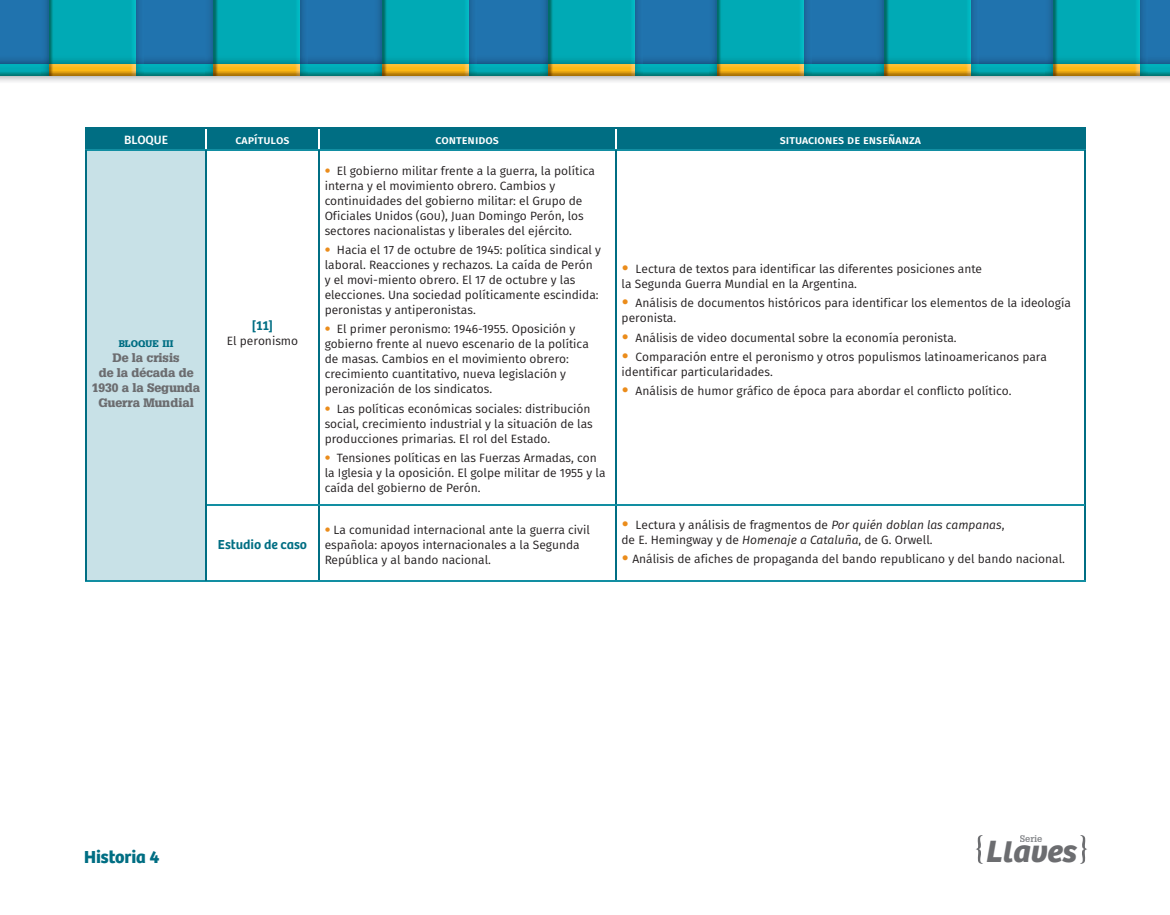
<style>
.page{position:relative;width:1170px;height:915px;background:#fff}
.page>*{position:absolute;margin:0;border:0;box-sizing:border-box;transform-origin:0 0}
.t1{font:italic 700 31.95px "Bree";color:#6c6d70}
.t2{font:700 18px "Bree";color:#006e83}
.t3{font:600 13.5px "Bree";color:#006e83}
.t4{font:12px/15px "Fira Sans";color:#231f20}
.t5{font:900 12px/15px "Glypha LT Std";color:#6c6d70;text-align:center}
.t6{font:500 12px "Fira Sans";color:#fff}
.t7{font:900 9.45px "Glypha LT Std";color:#006e83}
.t8{font:700 9.3px "Glypha LT Std";color:#888a8d}
.s1{font-weight:700;font-size:24px;color:#eb8c1b}
.s2{font-size:24px;color:#eb8c1b}
.s3{font-style:italic}
.s4{font-size:29.7px}
</style>
<div class="page">
<svg style="left:976px;top:835px;width:7px;height:29px"></svg>
<svg style="left:1080px;top:835px;width:7px;height:29px"></svg>
<div style="left:86px;top:150px;width:120px;height:430px;background:#c8e1e7"></div>
<svg style="left:207px;top:150px;width:877px;height:430px"></svg>
<hr style="left:85px;top:580px;width:121px;height:1px;background:#128ea2">
<hr style="left:85px;top:128px;width:121px;height:1px;background:#006e83">
<hr style="left:85px;top:129px;width:2px;height:20px;background:#006e83">
<hr style="left:318px;top:150px;width:1px;height:354px;background:#006e83">
<hr style="left:615px;top:150px;width:1px;height:354px;background:#006e83">
<hr style="left:1084px;top:150px;width:1px;height:354px;background:#006e83">
<hr style="left:318px;top:505px;width:1px;height:75px;background:#006e83">
<hr style="left:615px;top:505px;width:1px;height:75px;background:#006e83">
<hr style="left:1084px;top:504px;width:1px;height:76px;background:#006e83">
<hr style="left:207px;top:504px;width:111px;height:1px;background:#128ea2">
<hr style="left:318px;top:504px;width:297px;height:1px;background:#128ea2">
<hr style="left:615px;top:504px;width:469px;height:1px;background:#128ea2">
<hr style="left:206px;top:580px;width:112px;height:1px;background:#128ea2">
<hr style="left:318px;top:580px;width:297px;height:1px;background:#128ea2">
<hr style="left:615px;top:580px;width:470px;height:1px;background:#128ea2">
<hr style="left:85px;top:149px;width:121px;height:1px;background:#128ea2">
<hr style="left:85px;top:150px;width:2px;height:354px;background:#006e83">
<hr style="left:205px;top:150px;width:2px;height:354px;background:#006e83">
<hr style="left:85px;top:504px;width:2px;height:76px;background:#006e83">
<hr style="left:205px;top:504px;width:2px;height:76px;background:#006e83">
<div style="left:87px;top:128px;width:998px;height:22px;background:#006e83"></div>
<img style="left:0;top:0;width:1169px;height:82px">
<img style="left:1146px;top:56px;width:23px;height:19px">
<img style="left:978px;top:56px;width:67px;height:19px">
<img style="left:811px;top:56px;width:65px;height:19px">
<img style="left:642px;top:56px;width:67px;height:19px">
<img style="left:476px;top:56px;width:64px;height:19px">
<img style="left:307px;top:56px;width:67px;height:19px">
<img style="left:143px;top:56px;width:63px;height:19px">
<img style="left:0;top:56px;width:41px;height:8px">
<img style="left:1053px;top:56px;width:85px;height:19px">
<img style="left:717px;top:56px;width:86px;height:19px">
<img style="left:382px;top:56px;width:86px;height:19px">
<img style="left:884px;top:56px;width:86px;height:19px">
<img style="left:548px;top:56px;width:86px;height:19px">
<img style="left:214px;top:56px;width:85px;height:19px">
<img style="left:50px;top:56px;width:85px;height:19px">
<img style="left:0;top:64px;width:41px;height:11px">
<svg style="left:1045px;top:56px;width:8px;height:19px"></svg>
<svg style="left:1138px;top:56px;width:8px;height:19px"></svg>
<svg style="left:709px;top:56px;width:8px;height:19px"></svg>
<svg style="left:803px;top:56px;width:8px;height:19px"></svg>
<svg style="left:374px;top:56px;width:8px;height:19px"></svg>
<svg style="left:468px;top:56px;width:8px;height:19px"></svg>
<svg style="left:876px;top:56px;width:8px;height:19px"></svg>
<svg style="left:970px;top:56px;width:8px;height:19px"></svg>
<svg style="left:540px;top:56px;width:8px;height:19px"></svg>
<svg style="left:634px;top:56px;width:8px;height:19px"></svg>
<svg style="left:206px;top:56px;width:8px;height:19px"></svg>
<svg style="left:299px;top:56px;width:8px;height:19px"></svg>
<svg style="left:41px;top:56px;width:9px;height:19px"></svg>
<svg style="left:135px;top:56px;width:8px;height:19px"></svg>
<p class="t6" style="left:124px;top:131px;width:46px">BLOQUE</p>
<p class="t6" style="left:235px;top:131px;width:55px">capítulos</p>
<p class="t6" style="left:435px;top:131px;width:65px">contenidos</p>
<p class="t6" style="left:779px;top:131px;width:142px">situaciones de enseñanza</p>
<p class="t7" style="left:119px;top:338px;width:56px">BLOQUE III</p>
<p class="t5" style="left:92px;top:350px;width:110px">De la crisis<br>de la década de<br>1930 a la Segunda<br>Guerra Mundial</p>
<p class="t3" style="left:252px;top:317px;width:23px">[11]</p>
<p class="t4" style="left:227px;top:333px;width:73px">El peronismo</p>
<p class="t3" style="left:218px;top:536px;width:91px">Estudio de caso</p>
<p class="t4" style="left:324px;top:164px;width:272px"><span class="s1">·</span> El gobierno militar frente a la guerra, la política interna y el movimiento obrero. Cambios y continuidades del gobierno militar: el Grupo de Oficiales Unidos (gou), Juan Domingo Perón, los sectores nacionalistas y liberales del ejército.</p>
<p class="t4" style="left:324px;top:243px;width:278px"><span class="s1">·</span> Hacia el 17 de octubre de 1945: política sindical y laboral. Reacciones y rechazos. La caída de Perón y el movi-miento obrero. El 17 de octubre y las elecciones. Una sociedad políticamente escindida: peronistas y antiperonistas.</p>
<p class="t4" style="left:324px;top:322px;width:266px"><span class="s1">·</span> El primer peronismo: 1946-1955. Oposición y gobierno frente al nuevo escenario de la política de masas. Cambios en el movimiento obrero: crecimiento cuantitativo, nueva legislación y peronización de los sindicatos.</p>
<p class="t4" style="left:324px;top:402px;width:270px"><span class="s1">·</span> Las políticas económicas sociales: distribución social, crecimiento industrial y la situación de las producciones primarias. El rol del Estado.</p>
<p class="t4" style="left:324px;top:451px;width:282px"><span class="s1">·</span> Tensiones políticas en las Fuerzas Armadas, con la Iglesia y la oposición. El golpe militar de 1955 y la caída del gobierno de Perón.</p>
<p class="t4" style="left:621px;top:262px;width:362px"><span class="s2">•</span> Lectura de textos para identificar las diferentes posiciones ante la Segunda Guerra Mundial en la Argentina.</p>
<p class="t4" style="left:621px;top:296px;width:451px"><span class="s2">•</span> Análisis de documentos históricos para identificar los elementos de la ideología peronista.</p>
<p class="t4" style="left:621px;top:331px;width:336px"><span class="s2">•</span> Análisis de video documental sobre la economía peronista.</p>
<p class="t4" style="left:621px;top:350px;width:426px"><span class="s2">•</span> Comparación entre el peronismo y otros populismos latinoamericanos para identificar particularidades.</p>
<p class="t4" style="left:621px;top:384px;width:391px"><span class="s2">•</span> Análisis de humor gráfico de época para abordar el conflicto político.</p>
<p class="t4" style="left:324px;top:523px;width:267px"><span class="s1">·</span> La comunidad internacional ante la guerra civil española: apoyos internacionales a la Segunda<br>República y al bando nacional.</p>
<p class="t4" style="left:621px;top:518px;width:384px"><span class="s2">•</span> Lectura y análisis de fragmentos de <span class="s3">Por quién doblan las campanas</span>, de E. Hemingway y de <span class="s3">Homenaje a Cataluña</span>, de G. Orwell.</p>
<p class="t4" style="left:621px;top:552px;width:445px"><span class="s2">•</span> Análisis de afiches de propaganda del bando republicano y del bando nacional.</p>
<h2 class="t2" style="left:84px;top:845px;width:77px">Historia 4</h2>
<p class="t8" style="left:1019px;top:832px;width:24px">Serie</p>
<h1 class="t1" style="left:985px;top:831px;width:92px">L<span class="s4">l</span>aves</h1>
</div>
